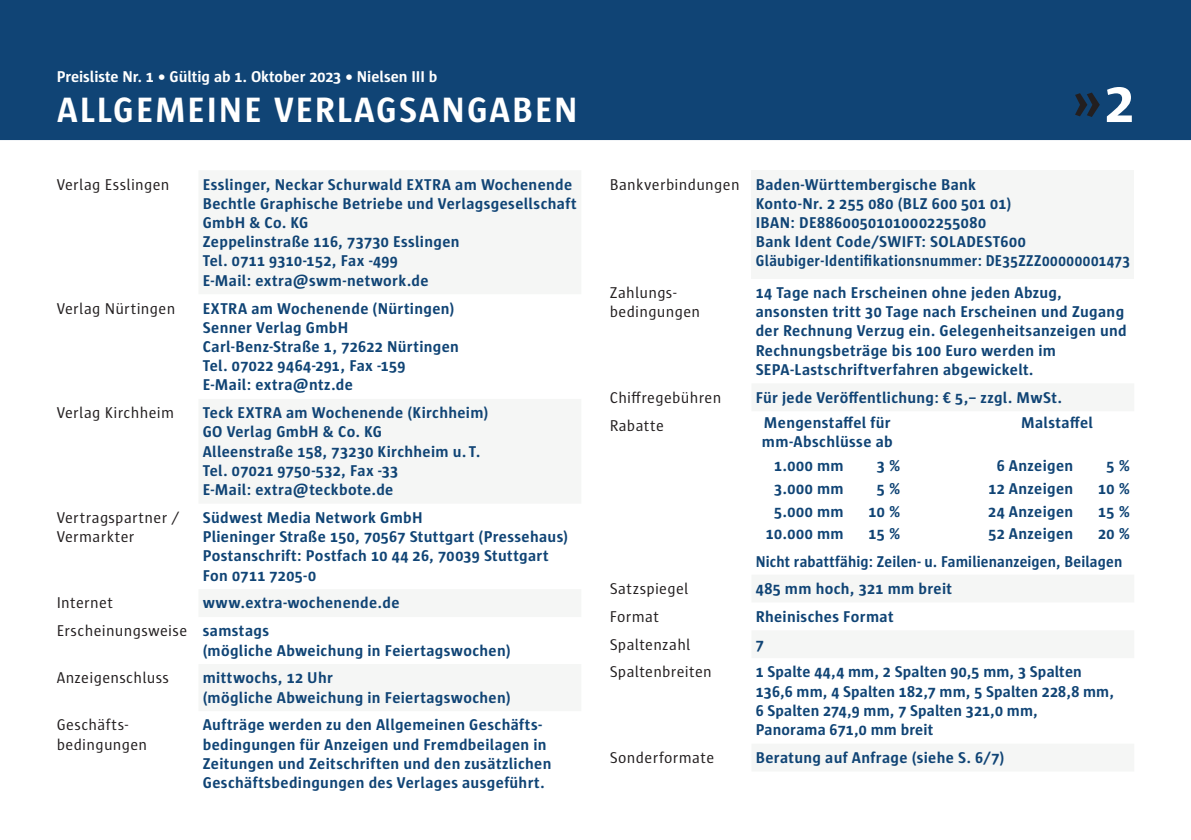
<style>
.page{position:relative;width:1191px;height:840px;background:#fff}
.page>*{position:absolute;margin:0;border:0;box-sizing:border-box;transform-origin:0 0}
.t1{font:700 60px "Sun";color:#231f20}
.t2{font:700 36px "Sun";letter-spacing:.055em;color:#fff}
.Tabelle_Spalte2_blau{font:700 16px/19.2px "Sun";letter-spacing:.02em;color:#104475}
.Tabelle_Spalte1_schwarz{font:16px/19.2px "Sun";letter-spacing:.02em;color:#231f20}
.Tabelle_Spalte2_blau-2{font:700 16px "Sun";letter-spacing:.02em;color:#104475;scale:.95 1}
.Tabelle_Spalte2_blau-3{font:700 16px "Sun";letter-spacing:.02em;color:#104475;scale:.94 1}
.t3{font:700 16px "Sun";color:#fff}
.s1{color:#fff}
</style>
<div class="page">
<div style="left:0;top:0;width:1191px;height:140px;background:#104475"></div>
<div style="left:751px;top:170px;width:383px;height:108px;background:#f5f6f5"></div>
<p class="t3" style="left:57px;top:68px;width:382px">Preisliste Nr. 1 • Gültig ab 1. Oktober 2023 • Nielsen III b</p>
<p class="t2" style="left:57px;top:90px;width:522px">ALLGEMEINE VERLAGSANGABEN</p>
<p class="Tabelle_Spalte1_schwarz" style="left:57px;top:174px;width:114px">Verlag Esslingen</p>
<p class="Tabelle_Spalte2_blau" style="left:203px;top:174px;width:371px">Esslinger, Neckar Schurwald EXTRA am Wochenende</p>
<p class="Tabelle_Spalte2_blau" style="left:203px;top:194px;width:375px">Bechtle Graphische Betriebe und Verlagsgesellschaft<br>GmbH &amp; Co. KG</p>
<p class="Tabelle_Spalte2_blau" style="left:203px;top:232px;width:258px">Zeppelinstraße 116, 73730 Esslingen</p>
<p class="Tabelle_Spalte2_blau" style="left:203px;top:251px;width:197px">Tel. 0711 9310-152, Fax -499</p>
<p class="Tabelle_Spalte2_blau" style="left:203px;top:270px;width:227px">E-Mail: extra@swm-network.de</p>
<p class="Tabelle_Spalte1_schwarz" style="left:57px;top:298px;width:120px">Verlag Nürtingen</p>
<p class="Tabelle_Spalte2_blau" style="left:203px;top:298px;width:253px">EXTRA am Wochenende (Nürtingen)</p>
<p class="Tabelle_Spalte2_blau" style="left:203px;top:317px;width:147px">Senner Verlag GmbH</p>
<p class="Tabelle_Spalte2_blau" style="left:203px;top:337px;width:258px">Carl-Benz-Straße 1, 72622 Nürtingen</p>
<p class="Tabelle_Spalte2_blau" style="left:203px;top:356px;width:204px">Tel. 07022 9464-291, Fax -159</p>
<p class="Tabelle_Spalte2_blau" style="left:203px;top:375px;width:152px">E-Mail: extra@ntz.de</p>
<p class="Tabelle_Spalte1_schwarz" style="left:57px;top:403px;width:119px">Verlag Kirchheim</p>
<p class="Tabelle_Spalte2_blau" style="left:203px;top:403px;width:287px">Teck EXTRA am Wochenende (Kirchheim)</p>
<p class="Tabelle_Spalte2_blau" style="left:203px;top:422px;width:181px">GO Verlag GmbH &amp; Co. KG</p>
<p class="Tabelle_Spalte2_blau" style="left:203px;top:441px;width:279px">Alleenstraße 158, 73230 Kirchheim u. T.</p>
<p class="Tabelle_Spalte2_blau" style="left:203px;top:460px;width:197px">Tel. 07021 9750-532, Fax -33</p>
<p class="Tabelle_Spalte2_blau" style="left:203px;top:480px;width:192px">E-Mail: extra@teckbote.de</p>
<p class="Tabelle_Spalte1_schwarz" style="left:57px;top:507px;width:124px">Vertragspartner /<br>Vermarkter</p>
<p class="Tabelle_Spalte2_blau" style="left:203px;top:507px;width:367px">Südwest Media Network GmbH<br>Plieninger Straße 150, 70567 Stuttgart (Pressehaus)</p>
<p class="Tabelle_Spalte2_blau" style="left:203px;top:546px;width:347px">Postanschrift: Postfach 10 44 26, 70039 Stuttgart</p>
<p class="Tabelle_Spalte2_blau" style="left:203px;top:565px;width:115px">Fon 0711 7205-0</p>
<p class="Tabelle_Spalte1_schwarz" style="left:57px;top:593px;width:58px">Internet</p>
<p class="Tabelle_Spalte2_blau" style="left:203px;top:593px;width:198px">www.extra-wochenende.de</p>
<p class="Tabelle_Spalte1_schwarz" style="left:57px;top:621px;width:132px">Erscheinungsweise</p>
<p class="Tabelle_Spalte2_blau" style="left:203px;top:621px;width:309px">samstags<br>(mögliche Abweichung in Feiertagswochen)</p>
<p class="Tabelle_Spalte1_schwarz" style="left:57px;top:668px;width:114px">Anzeigenschluss</p>
<p class="Tabelle_Spalte2_blau" style="left:203px;top:668px;width:132px">mittwochs, 12 Uhr</p>
<p class="Tabelle_Spalte2_blau" style="left:203px;top:687px;width:309px">(mögliche Abweichung in Feiertagswochen)</p>
<p class="Tabelle_Spalte1_schwarz" style="left:57px;top:715px;width:92px">Geschäfts&shy;bedingungen</p>
<p class="Tabelle_Spalte2_blau" style="left:203px;top:715px;width:350px">Aufträge werden zu den Allgemeinen Geschäfts&shy;bedingungen für Anzeigen und Fremdbeilagen in Zeitungen und Zeitschriften und den zusätzlichen Geschäftsbedingungen des Verlages ausgeführt.</p>
<h1 class="t1" style="left:1071px;top:69px;width:64px">»<span class="s1">2</span></h1>
<p class="Tabelle_Spalte1_schwarz" style="left:609px;top:174px;width:131px">Bankverbindungen</p>
<p class="Tabelle_Spalte2_blau" style="left:755px;top:174px;width:222px">Baden-Württembergische Bank</p>
<p class="Tabelle_Spalte2_blau" style="left:755px;top:194px;width:257px">Konto-Nr. 2 255 080 (BLZ 600 501 01)<br>IBAN: DE88600501010002255080</p>
<p class="Tabelle_Spalte2_blau" style="left:755px;top:232px;width:272px">Bank Ident Code/SWIFT: SOLADEST600</p>
<p class="Tabelle_Spalte2_blau-3" style="left:755px;top:252px;width:400px">Gläubiger-Identifikationsnummer: DE35ZZZ00000001473</p>
<p class="Tabelle_Spalte1_schwarz" style="left:609px;top:283px;width:92px">Zahlungs&shy;bedingungen</p>
<p class="Tabelle_Spalte2_blau" style="left:755px;top:283px;width:372px">14 Tage nach Erscheinen ohne jeden Abzug, ansonsten tritt 30 Tage nach Erscheinen und Zugang der Rechnung Verzug ein. Gelegenheitsanzeigen und Rechnungsbeträge bis 100 Euro werden im SEPA-Lastschriftverfahren abgewickelt.</p>
<p class="Tabelle_Spalte1_schwarz" style="left:609px;top:387px;width:113px">Chiffregebühren</p>
<p class="Tabelle_Spalte2_blau" style="left:755px;top:387px;width:308px">Für jede Veröffentlichung: € 5,– zzgl. MwSt.</p>
<p class="Tabelle_Spalte1_schwarz" style="left:609px;top:415px;width:56px">Rabatte</p>
<p class="Tabelle_Spalte2_blau" style="left:762px;top:412px;width:132px">Mengenstaffel für mm-Abschlüsse ab</p>
<p class="Tabelle_Spalte2_blau" style="left:1021px;top:412px;width:73px">Malstaffel</p>
<p class="Tabelle_Spalte2_blau" style="left:774px;top:456px;width:71px">1.000 mm</p>
<p class="Tabelle_Spalte2_blau" style="left:877px;top:456px;width:25px">3 %</p>
<p class="Tabelle_Spalte2_blau" style="left:996px;top:456px;width:78px">6 Anzeigen</p>
<p class="Tabelle_Spalte2_blau" style="left:1106px;top:456px;width:25px">5 %</p>
<p class="Tabelle_Spalte2_blau" style="left:774px;top:478px;width:71px">3.000 mm</p>
<p class="Tabelle_Spalte2_blau" style="left:877px;top:478px;width:25px">5 %</p>
<p class="Tabelle_Spalte2_blau" style="left:988px;top:478px;width:86px">12 Anzeigen</p>
<p class="Tabelle_Spalte2_blau" style="left:1098px;top:478px;width:33px">10 %</p>
<p class="Tabelle_Spalte2_blau" style="left:774px;top:501px;width:71px">5.000 mm</p>
<p class="Tabelle_Spalte2_blau" style="left:868px;top:501px;width:33px">10 %</p>
<p class="Tabelle_Spalte2_blau" style="left:988px;top:501px;width:87px">24 Anzeigen</p>
<p class="Tabelle_Spalte2_blau" style="left:1098px;top:501px;width:33px">15 %</p>
<p class="Tabelle_Spalte2_blau" style="left:766px;top:524px;width:79px">10.000 mm</p>
<p class="Tabelle_Spalte2_blau" style="left:868px;top:524px;width:33px">15 %</p>
<p class="Tabelle_Spalte2_blau" style="left:988px;top:524px;width:86px">52 Anzeigen</p>
<p class="Tabelle_Spalte2_blau" style="left:1098px;top:524px;width:33px">20 %</p>
<p class="Tabelle_Spalte2_blau-2" style="left:755px;top:552px;width:387px">Nicht rabattfähig: Zeilen- u. Familienanzeigen, Beilagen</p>
<p class="Tabelle_Spalte1_schwarz" style="left:609px;top:578px;width:80px">Satzspiegel</p>
<p class="Tabelle_Spalte2_blau" style="left:755px;top:578px;width:198px">485 mm hoch, 321 mm breit</p>
<p class="Tabelle_Spalte1_schwarz" style="left:609px;top:606px;width:51px">Format</p>
<p class="Tabelle_Spalte2_blau" style="left:755px;top:606px;width:139px">Rheinisches Format</p>
<p class="Tabelle_Spalte1_schwarz" style="left:609px;top:634px;width:82px">Spaltenzahl</p>
<p class="Tabelle_Spalte2_blau" style="left:755px;top:634px;width:9px">7</p>
<p class="Tabelle_Spalte1_schwarz" style="left:609px;top:662px;width:104px">Spaltenbreiten</p>
<p class="Tabelle_Spalte2_blau" style="left:755px;top:662px;width:360px">1 Spalte 44,4 mm, 2 Spalten 90,5 mm, 3 Spalten 136,6 mm, 4 Spalten 182,7 mm, 5 Spalten 228,8 mm, 6 Spalten 274,9 mm, 7 Spalten 321,0 mm,<br>Panorama 671,0 mm breit</p>
<p class="Tabelle_Spalte1_schwarz" style="left:609px;top:747px;width:106px">Sonderformate</p>
<p class="Tabelle_Spalte2_blau" style="left:755px;top:747px;width:250px">Beratung auf Anfrage (siehe S. 6/7)</p>
</div>
